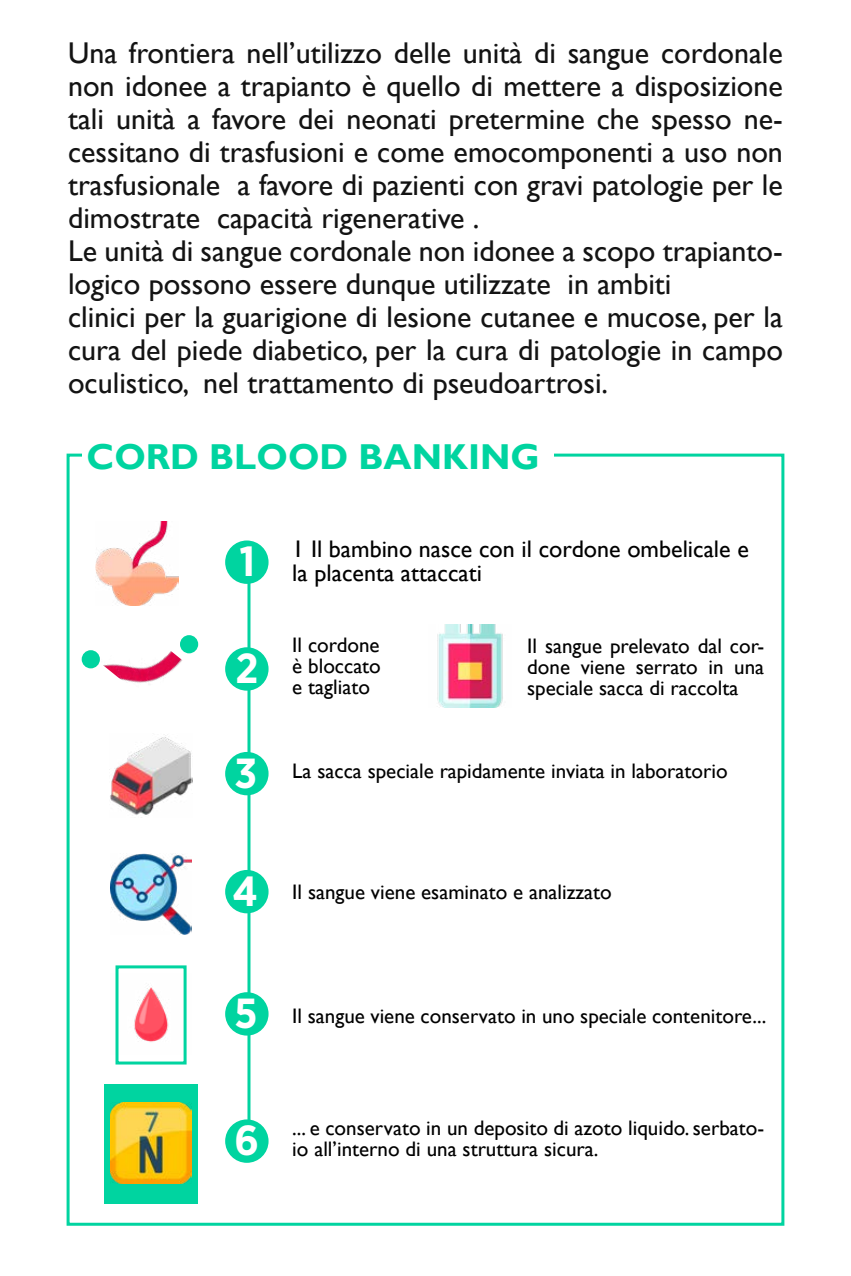
<style>
.page{position:relative;width:851px;height:1276px;background:#fff}
.page>*{position:absolute;margin:0;border:0;box-sizing:border-box;transform-origin:0 0}
.t1{font:700 42px "Gotham Narrow";color:#fff}
.t2{font:700 36px "Gill Sans";color:#00d4a0}
.t3{font:30px/33px "Gill Sans";color:#131313}
.t4{font:24px/24px "Gill Sans";color:#000}
.t5{font:21px/21px "Gill Sans";color:#000;text-align:justify}
</style>
<div class="page">
<hr style="left:247px;top:568px;width:3px;height:576px;background:#00d4a0">
<div style="left:105px;top:1085px;width:93px;height:119px;background:#00d4a0"></div>
<div style="left:225px;top:540px;width:43px;height:44px;background:#00d4a0;border-radius:50%"></div>
<div style="left:225px;top:647px;width:43px;height:43px;background:#00d4a0;border-radius:50%"></div>
<div style="left:225px;top:870px;width:43px;height:43px;background:#00d4a0;border-radius:50%"></div>
<div style="left:225px;top:752px;width:43px;height:43px;background:#00d4a0;border-radius:50%"></div>
<div style="left:225px;top:992px;width:43px;height:43px;background:#00d4a0;border-radius:50%"></div>
<div style="left:225px;top:1119px;width:43px;height:43px;background:#00d4a0;border-radius:50%"></div>
<img style="left:95px;top:521px;width:84px;height:78px">
<img style="left:81px;top:599px;width:118px;height:84px">
<div style="left:180px;top:635px;width:18px;height:18px;background:#00d4a0;border-radius:50%"></div>
<img style="left:437px;top:624px;width:66px;height:84px">
<div style="left:82px;top:650px;width:18px;height:18px;background:#00d4a0;border-radius:50%"></div>
<img style="left:110px;top:735px;width:83px;height:80px">
<img style="left:111px;top:853px;width:81px;height:81px">
<img style="left:110px;top:1102px;width:81px;height:81px">
<img style="left:134px;top:974px;width:53px;height:81px">
<div style="left:115px;top:965px;width:71px;height:99px;border:3px solid #00d4a0"></div>
<p class="t3" style="left:68px;top:37px;width:716px">Una frontiera nell’utilizzo delle unità di sangue cordonale non idonee a trapianto è quello di mettere a disposizione tali unità a favore dei neonati pretermine che spesso ne&shy;cessitano di trasfusioni e come emocomponenti a uso non trasfusionale a favore di pazienti con gravi patologie per le dimostrate capacità rigenerative .<br>Le unità di sangue cordonale non idonee a scopo trapianto&shy;logico possono essere dunque utilizzate in ambiti<br>clinici per la guarigione di lesione cutanee e mucose, per la cura del piede diabetico, per la cura di patologie in campo oculistico, nel trattamento di pseudoartrosi.</p>
<p class="t2" style="left:87px;top:435px;width:454px">CORD BLOOD BANKING</p>
<h1 class="t1" style="left:239px;top:534px;width:17px">1</h1>
<h1 class="t1" style="left:235px;top:641px;width:24px">2</h1>
<h1 class="t1" style="left:234px;top:746px;width:24px">3</h1>
<h1 class="t1" style="left:232px;top:864px;width:27px">4</h1>
<p class="t4" style="left:292px;top:537px;width:458px">1 Il bambino nasce con il cordone ombelicale e la placenta attaccati</p>
<p class="t5" style="left:292px;top:634px;width:90px">Il cordone è bloccato e tagliato</p>
<p class="t5" style="left:527px;top:636px;width:238px">Il sangue prelevato dal cor&shy;done viene serrato in una speciale sacca di raccolta</p>
<p class="t5" style="left:292px;top:761px;width:437px">La sacca speciale rapidamente inviata in laboratorio</p>
<p class="t5" style="left:292px;top:882px;width:321px">Il sangue viene esaminato e analizzato</p>
<h1 class="t1" style="left:234px;top:986px;width:25px">5</h1>
<p class="t5" style="left:292px;top:1005px;width:475px">Il sangue viene conservato in uno speciale contenitore...</p>
<h1 class="t1" style="left:234px;top:1113px;width:26px">6</h1>
<p class="t5" style="left:292px;top:1117px;width:473px">... e conservato in un deposito di azoto liquido. serbato&shy;io all’interno di una struttura sicura.</p>
</div>
